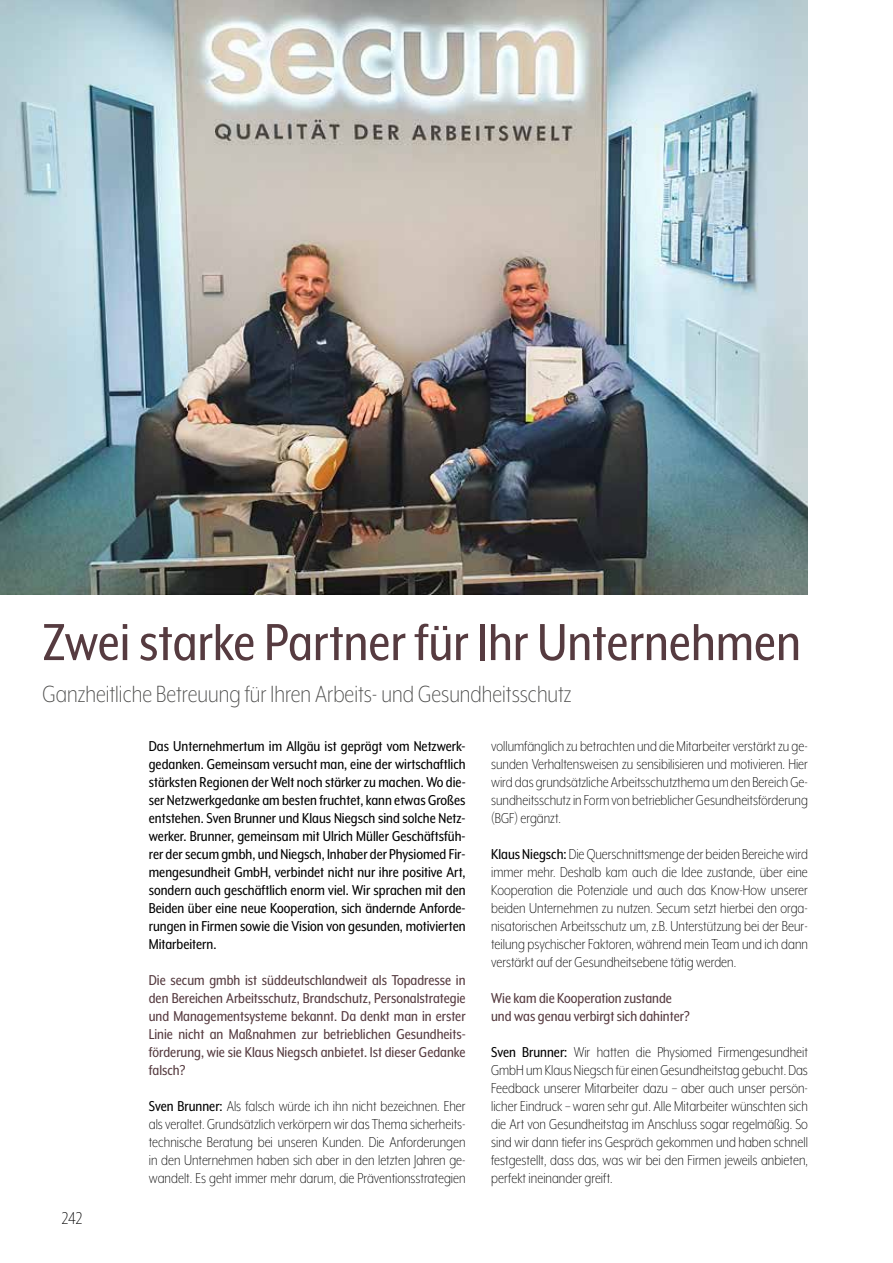
<style>
.page{position:relative;width:893px;height:1263px;background:#fff}
.page>*{position:absolute;margin:0;border:0;box-sizing:border-box;transform-origin:0 0}
.t1{font:60px "Mr Eaves XL Mod Nar OT";color:#563b40}
.t2{font:300 27px "Mr Eaves XL Mod Nar OT";color:#4a4a49}
.t3{font:300 19.65px "Mr Eaves XL Mod Nar OT";color:#000}
.t4{font:300 16.5px/18px "Mr Eaves XL Mod Nar OT";color:#000;text-align:justify}
.t5{font:16.5px/18px "Mr Eaves XL Mod Nar OT";color:#000;text-align:justify}
.t6{font:16.5px/18px "Mr Eaves XL Mod Nar OT";color:#563b40;text-align:justify}
.s1{font-weight:400}
</style>
<div class="page">
<img style="left:0;top:0;width:808px;height:594px">
<h1 class="t1" style="left:43px;top:612px;width:760px">Zwei starke Partner für Ihr Unternehmen</h1>
<h2 class="t2" style="left:43px;top:680px;width:531px">Ganzheitliche Betreuung für Ihren Arbeits- und Gesundheitsschutz</h2>
<p class="t3" style="left:62px;top:1208px;width:22px">242</p>
<p class="t5" style="left:149px;top:737px;width:318px">Das Unternehmertum im Allgäu ist geprägt vom Netzwerk&shy;gedanken. Gemeinsam versucht man, eine der wirtschaftlich stärksten Regionen der Welt noch stärker zu machen. Wo die&shy;ser Netzwerkgedanke am besten fruchtet, kann etwas Großes entstehen. Sven Brunner und Klaus Niegsch sind solche Netz&shy;werker. Brunner, gemeinsam mit Ulrich Müller Geschäftsfüh&shy;rer der secum gmbh, und Niegsch, Inhaber der Physiomed Fir&shy;mengesundheit GmbH, verbindet nicht nur ihre positive Art, sondern auch geschäftlich enorm viel. Wir sprachen mit den Beiden über eine neue Kooperation, sich ändernde Anforde&shy;rungen in Firmen sowie die Vision von gesunden, motivierten Mitarbeitern.</p>
<p class="t6" style="left:149px;top:971px;width:318px">Die secum gmbh ist süddeutschlandweit als Topadresse in den Bereichen Arbeitsschutz, Brandschutz, Personalstrategie und Managementsysteme bekannt. Da denkt man in erster Linie nicht an Maßnahmen zur betrieblichen Gesundheits&shy;förderung, wie sie Klaus Niegsch anbietet. Ist dieser Gedanke falsch?</p>
<p class="t4" style="left:149px;top:1097px;width:318px"><span class="s1">Sven Brunner:</span> Als falsch würde ich ihn nicht bezeichnen. Eher als veraltet. Grundsätzlich verkörpern wir das Thema sicherheits&shy;technische Beratung bei unseren Kunden. Die Anforderungen in den Unternehmen haben sich aber in den letzten Jahren ge&shy;wandelt. Es geht immer mehr darum, die Präventionsstrategien</p>
<p class="t4" style="left:491px;top:737px;width:318px">vollumfänglich zu betrachten und die Mitarbeiter verstärkt zu ge&shy;sunden Verhaltensweisen zu sensibilisieren und motivieren. Hier wird das grundsätzliche Arbeitsschutzthema um den Bereich Ge&shy;sundheitsschutz in Form von betrieblicher Gesundheitsförderung (BGF) ergänzt.</p>
<p class="t4" style="left:491px;top:845px;width:318px"><span class="s1">Klaus Niegsch:</span> Die Querschnittsmenge der beiden Bereiche wird immer mehr. Deshalb kam auch die Idee zustande, über eine Kooperation die Potenziale und auch das Know-How unserer beiden Unternehmen zu nutzen. Secum setzt hierbei den orga&shy;nisatorischen Arbeitsschutz um, z.B. Unterstützung bei der Beur&shy;teilung psychischer Faktoren, während mein Team und ich dann verstärkt auf der Gesundheitsebene tätig werden.</p>
<p class="t6" style="left:491px;top:989px;width:200px">Wie kam die Kooperation zustande und was genau verbirgt sich dahinter?</p>
<p class="t4" style="left:491px;top:1043px;width:318px"><span class="s1">Sven Brunner:</span> Wir hatten die Physiomed Firmengesundheit GmbH um Klaus Niegsch für einen Gesundheitstag gebucht. Das Feedback unserer Mitarbeiter dazu – aber auch unser persön&shy;licher Eindruck – waren sehr gut. Alle Mitarbeiter wünschten sich die Art von Gesundheitstag im Anschluss sogar regelmäßig. So sind wir dann tiefer ins Gespräch gekommen und haben schnell festgestellt, dass das, was wir bei den Firmen jeweils anbieten, perfekt ineinander greift.</p>
</div>
